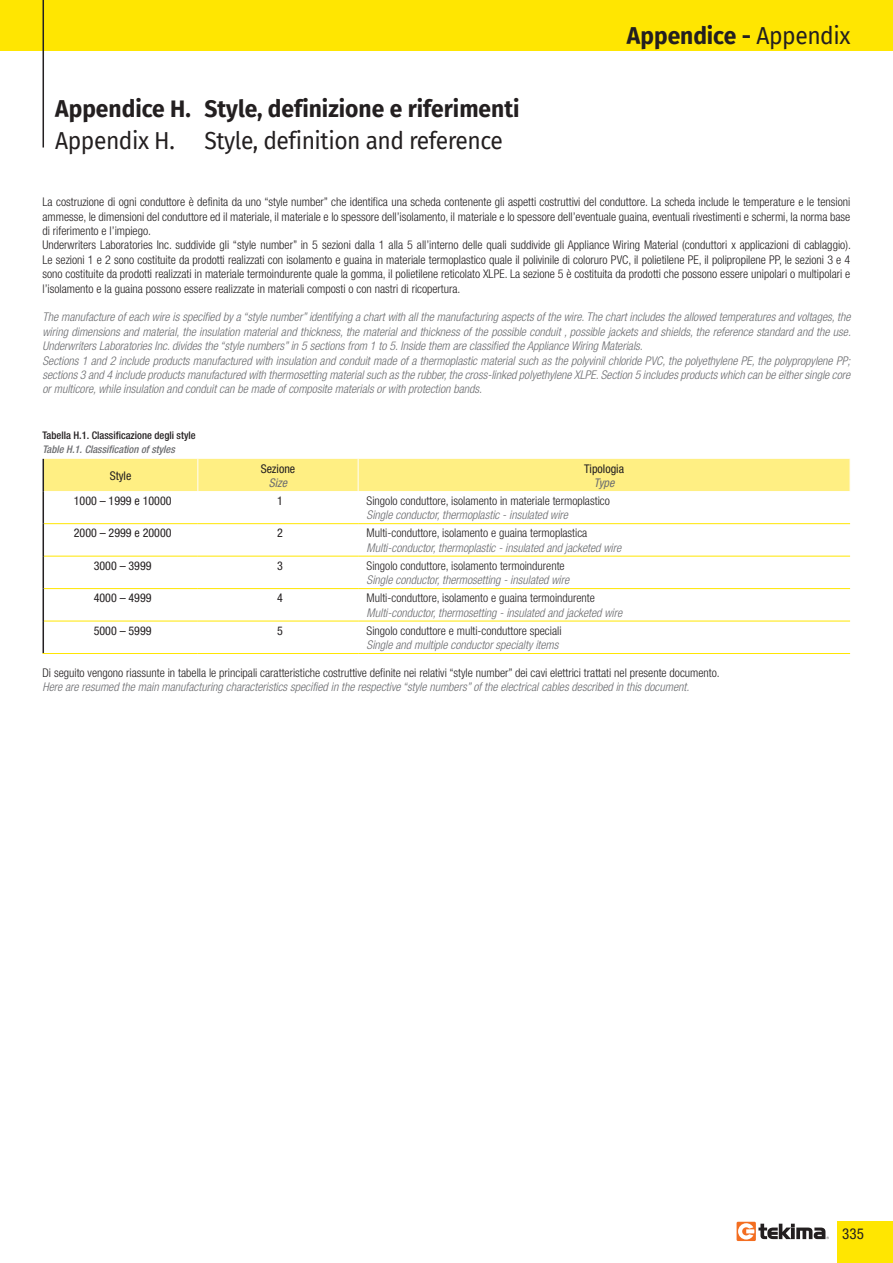
<style>
.page{position:relative;width:893px;height:1263px;background:#fff}
.page>*{position:absolute;margin:0;border:0;box-sizing:border-box;transform-origin:0 0}
.t1{font:700 24px "Fira Sans";color:#231f20;scale:.95 1}
.t2{font:24px "Fira Sans";letter-spacing:-.02em;color:#231f20;scale:.95 1}
.t3{font:condensed 15px "Helvetica Neue";color:#231f20}
.t4{font:300 condensed 12px/14.4px "Helvetica Neue";color:#231f20}
.t5{font:italic 300 condensed 12px/14.4px "Helvetica Neue";color:#6c6d70}
.t6{font:condensed 12px "Helvetica Neue";color:#231f20}
.t7{font:italic condensed 12px "Helvetica Neue";color:#6c6d70}
.t8{font:500 condensed 10.5px "Helvetica Neue";color:#231f20}
.t9{font:italic 500 condensed 10.5px "Helvetica Neue";color:#6c6d70}
.s1{font-weight:400}
</style>
<div class="page">
<div style="left:0;top:0;width:893px;height:51px;background:#ffe601"></div>
<div style="left:838px;top:1222px;width:55px;height:41px;background:#ffe601"></div>
<svg style="left:737px;top:1222px;width:19px;height:19px"></svg>
<svg style="left:738px;top:1223px;width:91px;height:16px"></svg>
<hr style="left:43px;top:0;width:1px;height:148px;background:#231f20">
<div style="left:44px;top:459px;width:806px;height:32px;background:#ffef83"></div>
<svg style="left:44px;top:491px;width:806px;height:130px"></svg>
<hr style="left:197px;top:459px;width:1px;height:32px;background:#fff">
<hr style="left:358px;top:459px;width:1px;height:32px;background:#fff">
<hr style="left:44px;top:523px;width:154px;height:1px;background:#ffe601">
<hr style="left:198px;top:523px;width:160px;height:1px;background:#ffe601">
<hr style="left:358px;top:523px;width:492px;height:1px;background:#ffe601">
<hr style="left:44px;top:556px;width:154px;height:1px;background:#ffe601">
<hr style="left:198px;top:556px;width:160px;height:1px;background:#ffe601">
<hr style="left:358px;top:556px;width:492px;height:1px;background:#ffe601">
<hr style="left:44px;top:588px;width:154px;height:1px;background:#ffe601">
<hr style="left:198px;top:588px;width:160px;height:1px;background:#ffe601">
<hr style="left:358px;top:588px;width:492px;height:1px;background:#ffe601">
<hr style="left:44px;top:621px;width:154px;height:1px;background:#ffe601">
<hr style="left:198px;top:621px;width:160px;height:1px;background:#ffe601">
<hr style="left:358px;top:621px;width:492px;height:1px;background:#ffe601">
<hr style="left:43px;top:459px;width:1px;height:32px;background:#231f20">
<hr style="left:43px;top:491px;width:1px;height:33px;background:#231f20">
<hr style="left:43px;top:524px;width:1px;height:32px;background:#231f20">
<hr style="left:43px;top:556px;width:1px;height:33px;background:#231f20">
<hr style="left:43px;top:589px;width:1px;height:32px;background:#231f20">
<hr style="left:43px;top:621px;width:1px;height:32px;background:#231f20">
<hr style="left:43px;top:653px;width:155px;height:1px;background:#ffe601">
<hr style="left:198px;top:653px;width:160px;height:1px;background:#ffe601">
<hr style="left:358px;top:653px;width:492px;height:1px;background:#ffe601">
<h1 class="t1" style="left:55px;top:89px;width:490px">Appendice H. Style, definizione e riferimenti</h1>
<h1 class="t2" style="left:55px;top:122px;width:473px">Appendix H. Style, definition and reference</h1>
<h1 class="t1" style="left:627px;top:15px;width:237px">Appendice - <span class="s1">Appendix</span></h1>
<p class="t4" style="left:43px;top:195px;width:810px">La costruzione di ogni conduttore è definita da uno “style number” che identifica una scheda contenente gli aspetti costruttivi del conduttore. La scheda include le temperature e le tensioni ammesse, le dimensioni del conduttore ed il materiale, il materiale e lo spessore dell’isolamento, il materiale e lo spessore dell’eventuale guaina, eventuali rivestimenti e schermi, la norma base di riferimento e l’impiego.<br>Underwriters Laboratories Inc. suddivide gli “style number” in 5 sezioni dalla 1 alla 5 all’interno delle quali suddivide gli Appliance Wiring Material (conduttori x applicazioni di cablaggio).<br>Le sezioni 1 e 2 sono costituite da prodotti realizzati con isolamento e guaina in materiale termoplastico quale il polivinile di coloruro PVC, il polietilene PE, il polipropilene PP, le sezioni 3 e 4 sono costituite da prodotti realizzati in materiale termoindurente quale la gomma, il polietilene reticolato XLPE. La sezione 5 è costituita da prodotti che possono essere unipolari o multipolari e l’isolamento e la guaina possono essere realizzate in materiali composti o con nastri di ricopertura.</p>
<p class="t5" style="left:43px;top:310px;width:810px">The manufacture of each wire is specified by a “style number” identifying a chart with all the manufacturing aspects of the wire. The chart includes the allowed temperatures and voltages, the wiring dimensions and material, the insulation material and thickness, the material and thickness of the possible conduit , possible jackets and shields, the reference standard and the use.<br>Underwriters Laboratories Inc. divides the “style numbers” in 5 sections from 1 to 5. Inside them are classified the Appliance Wiring Materials.<br>Sections 1 and 2 include products manufactured with insulation and conduit made of a thermoplastic material such as the polyvinil chloride PVC, the polyethylene PE, the polypropylene PP; sections 3 and 4 include products manufactured with thermosetting material such as the rubber, the cross-linked polyethylene XLPE. Section 5 includes products which can be either single core or multicore, while insulation and conduit can be made of composite materials or with protection bands.</p>
<p class="t8" style="left:43px;top:429px;width:155px">Tabella H.1. Classificazione degli style</p>
<p class="t9" style="left:43px;top:443px;width:134px">Table H.1. Classification of styles</p>
<p class="t6" style="left:110px;top:469px;width:23px">Style</p>
<p class="t6" style="left:261px;top:461px;width:36px">Sezione</p>
<p class="t7" style="left:269px;top:476px;width:20px">Size</p>
<p class="t6" style="left:584px;top:461px;width:41px">Tipologia</p>
<p class="t7" style="left:594px;top:476px;width:22px">Type</p>
<p class="t6" style="left:74px;top:494px;width:99px">1000 – 1999 e 10000</p>
<p class="t6" style="left:277px;top:494px;width:7px">1</p>
<p class="t4" style="left:367px;top:493px;width:245px">Singolo conduttore, isolamento in materiale termoplastico</p>
<p class="t5" style="left:367px;top:508px;width:203px">Single conductor, thermoplastic - insulated wire</p>
<p class="t6" style="left:74px;top:526px;width:99px">2000 – 2999 e 20000</p>
<p class="t6" style="left:277px;top:526px;width:7px">2</p>
<p class="t4" style="left:367px;top:526px;width:222px">Multi-conduttore, isolamento e guaina termoplastica</p>
<p class="t5" style="left:367px;top:540px;width:256px">Multi-conductor, thermoplastic - insulated and jacketed wire</p>
<p class="t6" style="left:94px;top:559px;width:59px">3000 – 3999</p>
<p class="t6" style="left:277px;top:559px;width:7px">3</p>
<p class="t4" style="left:367px;top:558px;width:200px">Singolo conduttore, isolamento termoindurente</p>
<p class="t5" style="left:367px;top:573px;width:204px">Single conductor, thermosetting - insulated wire</p>
<p class="t6" style="left:94px;top:591px;width:59px">4000 – 4999</p>
<p class="t6" style="left:277px;top:591px;width:7px">4</p>
<p class="t4" style="left:367px;top:591px;width:230px">Multi-conduttore, isolamento e guaina termoindurente</p>
<p class="t5" style="left:367px;top:605px;width:257px">Multi-conductor, thermosetting - insulated and jacketed wire</p>
<p class="t6" style="left:94px;top:624px;width:59px">5000 – 5999</p>
<p class="t6" style="left:277px;top:624px;width:7px">5</p>
<p class="t4" style="left:367px;top:623px;width:196px">Singolo conduttore e multi-conduttore speciali</p>
<p class="t5" style="left:367px;top:638px;width:193px">Single and multiple conductor specialty items</p>
<p class="t4" style="left:43px;top:665px;width:679px">Di seguito vengono riassunte in tabella le principali caratteristiche costruttive definite nei relativi “style number” dei cavi elettrici trattati nel presente documento.</p>
<p class="t5" style="left:43px;top:679px;width:648px">Here are resumed the main manufacturing characteristics specified in the respective “style numbers” of the electrical cables described in this document.</p>
<p class="t3" style="left:842px;top:1225px;width:23px">335</p>
</div>
